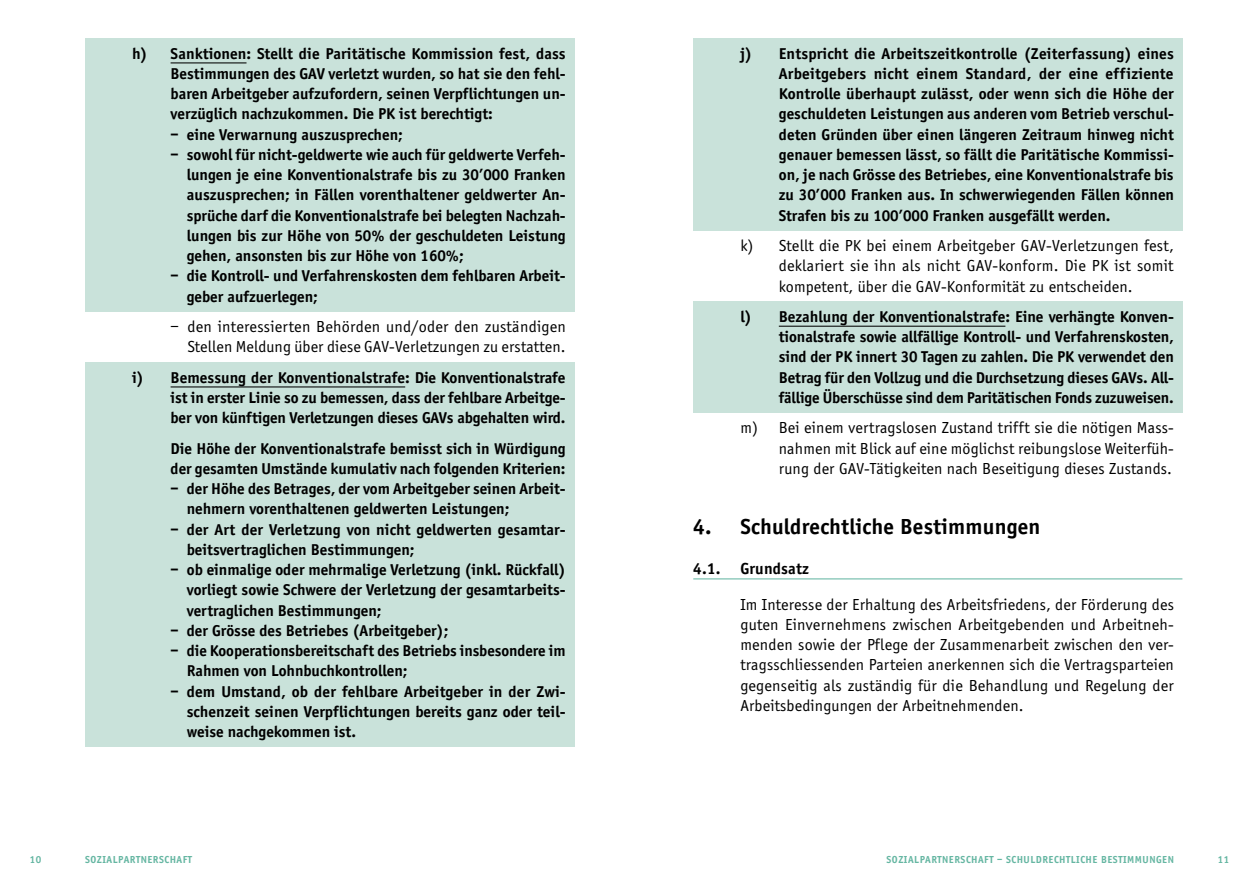
<style>
.page{position:relative;width:1259px;height:893px;background:#fff}
.page>*{position:absolute;margin:0;border:0;box-sizing:border-box;transform-origin:0 0}
.t1{font:700 22.5px "Officina Sans";letter-spacing:.01em;color:#000}
.t2{font:16.5px/20.2px "Officina Sans";letter-spacing:.01em;color:#000;text-align:justify}
.t3{font:700 16.5px "Officina Sans";letter-spacing:.01em;color:#000}
.t4{font:700 16.2px/20.2px "Officina Sans";color:#000;text-align:justify}
.t5{font:700 10.5px "Officina Sans";letter-spacing:.05em;color:#65b6a2}
</style>
<div class="page">
<div style="left:85px;top:38px;width:489px;height:91px;background:#c9e2da"></div>
<hr style="left:171px;top:62px;width:75px;height:1px;background:#000">
<div style="left:85px;top:127px;width:489px;height:23px;background:#c9e2da"></div>
<div style="left:85px;top:147px;width:489px;height:124px;background:#c9e2da"></div>
<div style="left:85px;top:268px;width:489px;height:44px;background:#c9e2da"></div>
<div style="left:85px;top:362px;width:489px;height:71px;background:#c9e2da"></div>
<hr style="left:171px;top:386px;width:234px;height:1px;background:#000">
<div style="left:85px;top:433px;width:489px;height:51px;background:#c9e2da"></div>
<div style="left:85px;top:481px;width:489px;height:43px;background:#c9e2da"></div>
<div style="left:85px;top:522px;width:489px;height:43px;background:#c9e2da"></div>
<div style="left:85px;top:562px;width:489px;height:64px;background:#c9e2da"></div>
<div style="left:85px;top:623px;width:489px;height:23px;background:#c9e2da"></div>
<div style="left:85px;top:643px;width:489px;height:43px;background:#c9e2da"></div>
<div style="left:85px;top:684px;width:489px;height:63px;background:#c9e2da"></div>
<div style="left:693px;top:38px;width:489px;height:193px;background:#c9e2da"></div>
<div style="left:693px;top:302px;width:489px;height:111px;background:#c9e2da"></div>
<hr style="left:779px;top:326px;width:226px;height:1px;background:#000">
<hr style="left:693px;top:578px;width:489px;height:1px;background:#65b6a2">
<p class="t4" style="left:171px;top:43px;width:397px;text-indent:-38px">h) Sanktionen: Stellt die Paritätische Kommission fest, dass Bestimmungen des GAV verletzt wurden, so hat sie den fehl&shy;baren Arbeitgeber aufzufordern, seinen Verpflichtungen un&shy;verzüglich nachzukommen. Die PK ist berechtigt:</p>
<p class="t4" style="left:171px;top:124px;width:234px">– eine Verwarnung auszusprechen;</p>
<p class="t4" style="left:187px;top:144px;width:380px;text-indent:-16px">– sowohl für nicht-geldwerte wie auch für geldwerte Verfeh&shy;lungen je eine Konventionalstrafe bis zu 30’000 Franken auszusprechen; in Fällen vorenthaltener geldwerter An&shy;sprüche darf die Konventionalstrafe bei belegten Nachzah&shy;lungen bis zur Höhe von 50% der geschuldeten Leistung gehen, ansonsten bis zur Höhe von 160%;</p>
<p class="t4" style="left:187px;top:266px;width:380px;text-indent:-16px">– die Kontroll- und Verfahrenskosten dem fehlbaren Arbeit&shy;geber aufzuerlegen;</p>
<p class="t2" style="left:171px;top:317px;width:397px;text-align:right">– den interessierten Behörden und/oder den zuständigen<br>Stellen Meldung über diese GAV-Verletzungen zu erstatten.</p>
<p class="t4" style="left:171px;top:367px;width:396px;text-indent:-38px">i) Bemessung der Konventionalstrafe: Die Konventionalstrafe ist in erster Linie so zu bemessen, dass der fehlbare Arbeitge&shy;ber von künftigen Verletzungen dieses GAVs abgehalten wird.</p>
<p class="t4" style="left:171px;top:438px;width:396px">Die Höhe der Konventionalstrafe bemisst sich in Würdigung der gesamten Umstände kumulativ nach folgenden Kriterien:</p>
<p class="t4" style="left:187px;top:478px;width:380px;text-indent:-16px">– der Höhe des Betrages, der vom Arbeitgeber seinen Arbeit&shy;nehmern vorenthaltenen geldwerten Leistungen;</p>
<p class="t4" style="left:187px;top:519px;width:380px;text-indent:-16px">– der Art der Verletzung von nicht geldwerten gesamtar&shy;beitsvertraglichen Bestimmungen;</p>
<p class="t4" style="left:187px;top:559px;width:380px;text-indent:-16px">– ob einmalige oder mehrmalige Verletzung (inkl. Rückfall) vorliegt sowie Schwere der Verletzung der gesamtarbeits&shy;vertraglichen Bestimmungen;</p>
<p class="t4" style="left:171px;top:620px;width:279px">– der Grösse des Betriebes (Arbeitgeber);</p>
<p class="t4" style="left:187px;top:640px;width:380px;text-indent:-16px">– die Kooperationsbereitschaft des Betriebs insbesondere im<br>Rahmen von Lohnbuchkontrollen;</p>
<p class="t4" style="left:187px;top:681px;width:380px;text-indent:-16px">– dem Umstand, ob der fehlbare Arbeitgeber in der Zwi&shy;schenzeit seinen Verpflichtungen bereits ganz oder teil&shy;weise nachgekommen ist.</p>
<p class="t4" style="left:779px;top:43px;width:397px;text-indent:-38px">j) Entspricht die Arbeitszeitkontrolle (Zeiterfassung) eines Arbeitgebers nicht einem Standard, der eine effiziente Kontrolle überhaupt zulässt, oder wenn sich die Höhe der geschuldeten Leistungen aus anderen vom Betrieb verschul&shy;deten Gründen über einen längeren Zeitraum hinweg nicht genauer bemessen lässt, so fällt die Paritätische Kommissi&shy;on, je nach Grösse des Betriebes, eine Konventionalstrafe bis zu 30’000 Franken aus. In schwerwiegenden Fällen können Strafen bis zu 100’000 Franken ausgefällt werden.</p>
<p class="t2" style="left:779px;top:236px;width:396px;text-indent:-38px">k) Stellt die PK bei einem Arbeitgeber GAV-Verletzungen fest, deklariert sie ihn als nicht GAV-konform. Die PK ist somit kompetent, über die GAV-Konformität zu entscheiden.</p>
<p class="t4" style="left:779px;top:306px;width:396px;text-indent:-38px">l) Bezahlung der Konventionalstrafe: Eine verhängte Konven&shy;tionalstrafe sowie allfällige Kontroll- und Verfahrenskosten, sind der PK innert 30 Tagen zu zahlen. Die PK verwendet den Betrag für den Vollzug und die Durchsetzung dieses GAVs. All&shy;fällige Überschüsse sind dem Paritätischen Fonds zuzuweisen.</p>
<p class="t2" style="left:779px;top:418px;width:396px;text-indent:-38px">m) Bei einem vertragslosen Zustand trifft sie die nötigen Mass&shy;nahmen mit Blick auf eine möglichst reibungslose Weiterfüh&shy;rung der GAV-Tätigkeiten nach Beseitigung dieses Zustands.</p>
<h1 class="t1" style="left:693px;top:513px;width:348px">4. Schuldrechtliche Bestimmungen</h1>
<p class="t3" style="left:693px;top:559px;width:117px">4.1. Grundsatz</p>
<p class="t2" style="left:740px;top:594px;width:435px">Im Interesse der Erhaltung des Arbeitsfriedens, der Förderung des guten Einvernehmens zwischen Arbeitgebenden und Arbeitneh&shy;menden sowie der Pflege der Zusammenarbeit zwischen den ver&shy;tragsschliessenden Parteien anerkennen sich die Vertragsparteien gegenseitig als zuständig für die Behandlung und Regelung der Arbeitsbedingungen der Arbeitnehmenden.</p>
<p class="t5" style="left:30px;top:853px;width:13px">10</p>
<p class="t5" style="left:85px;top:853px;width:108px">SOZIALPARTNERSCHAFT</p>
<p class="t5" style="left:886px;top:853px;width:289px">SOZIALPARTNERSCHAFT – SCHULDRECHTLICHE BESTIMMUNGEN</p>
<p class="t5" style="left:1217px;top:853px;width:13px">11</p>
</div>
